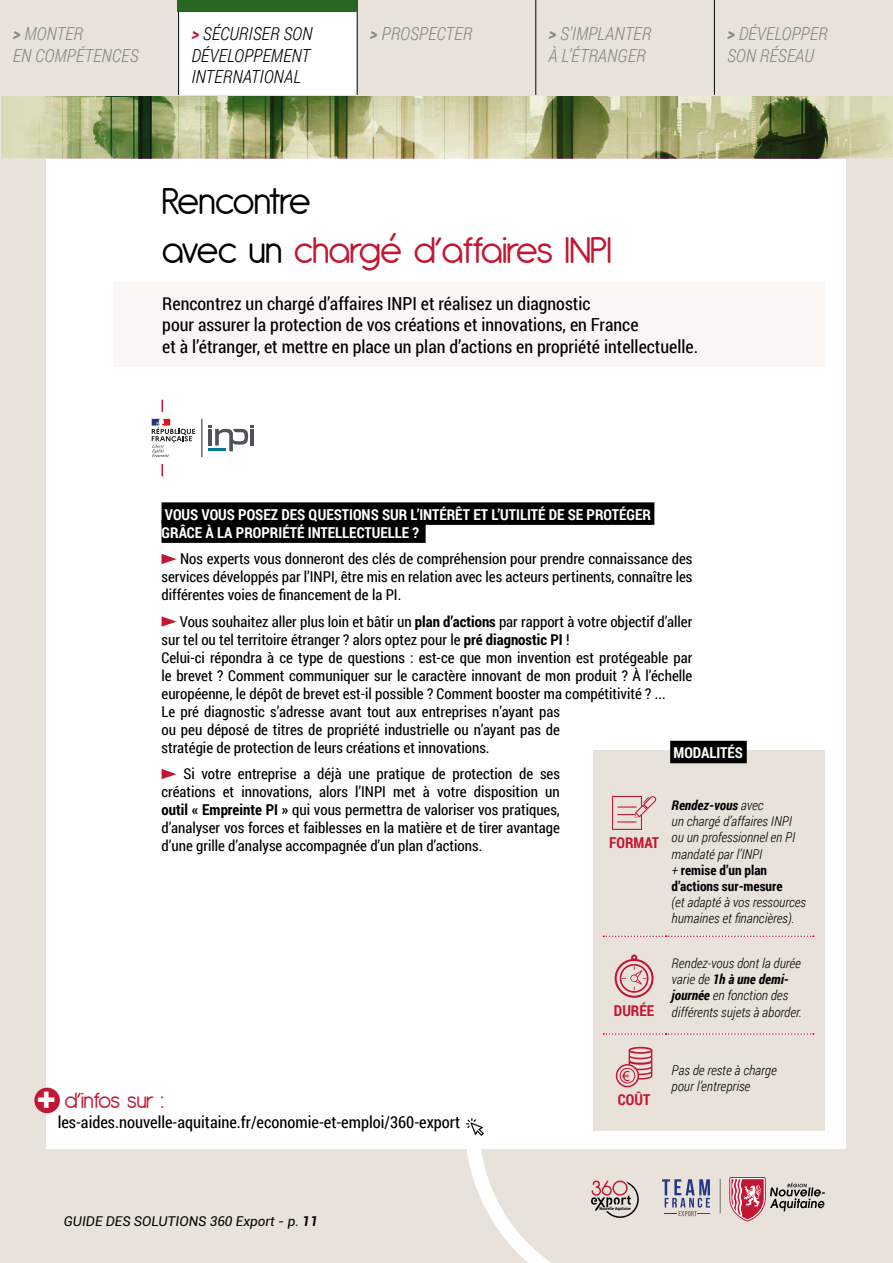
<style>
.page{position:relative;width:893px;height:1263px;background:#e9e2da}
.page>*{position:absolute;margin:0;border:0;box-sizing:border-box;transform-origin:0 0}
.t1{font:40.5px/48.6px "Antipasto";color:#c31632}
.t2{font:24px "Antipasto";color:#c31632}
.t3{font:18px/21.6px "Roboto Condensed";color:#000}
.t4{font:italic 300 18px/21.6px "Roboto Condensed";color:#878787}
.t5{font:italic 300 18px/21.6px "Roboto Condensed";color:#000}
.t6{font:16.5px "Roboto Condensed";color:#000}
.t7{font:15.3px "Myriad Pro";color:#c31632}
.t8{font:15px/18px "Roboto Condensed";color:#000;text-align:justify}
.t9{font:700 15px/18px "Roboto Condensed";color:#fff}
.t10{font:700 15px "Roboto Condensed";color:#c31632}
.t11{font:italic 300 13.5px/16.2px "Roboto Condensed";color:#000}
.t12{font:italic 13.5px "Roboto";color:#000}
.t13{font:700 condensed 4.2px "Roboto";color:#000}
.s1{font-weight:700}
.s2{font-weight:700;color:#c31632}
.s3{color:#000}
.s4{font-weight:700;font-style:normal}
.s5{font-family:"Te X Gyre Adventor";font-weight:700;font-size:33px;color:#fff}
</style>
<div class="page">
<div style="left:179px;top:0;width:178px;height:95px;background:#fff"></div>
<hr style="left:714px;top:0;width:1px;height:95px;background:#000">
<hr style="left:535px;top:0;width:1px;height:95px;background:#000">
<hr style="left:357px;top:0;width:1px;height:95px;background:#000">
<hr style="left:178px;top:0;width:1px;height:95px;background:#000">
<svg style="left:743px;top:1177px;width:82px;height:44px"></svg>
<svg style="left:467px;top:1149px;width:276px;height:114px"></svg>
<div style="left:178px;top:0;width:179px;height:12px;background:#276621"></div>
<div style="left:47px;top:138px;width:799px;height:1011px;background:#fff"></div>
<svg style="left:1px;top:96px;width:892px;height:62px;background:#a7ad7f"></svg>
<hr style="left:0;top:96px;width:1px;height:62px;background:#1159a5">
<div style="left:113px;top:282px;width:712px;height:84px;background:#f9f6f4"></div>
<hr style="left:162px;top:400px;width:1px;height:76px;background:#c31632">
<div style="left:162px;top:502px;width:492px;height:23px;background:#000"></div>
<div style="left:162px;top:520px;width:264px;height:23px;background:#000"></div>
<svg style="left:162px;top:554px;width:15px;height:10px"></svg>
<svg style="left:162px;top:616px;width:15px;height:11px"></svg>
<svg style="left:162px;top:769px;width:15px;height:10px"></svg>
<div style="left:594px;top:750px;width:231px;height:381px;background:#e9e2da"></div>
<svg style="left:603px;top:935px;width:211px;height:2px"></svg>
<svg style="left:603px;top:1033px;width:211px;height:2px"></svg>
<svg style="left:612px;top:796px;width:44px;height:34px"></svg>
<svg style="left:615px;top:954px;width:39px;height:44px"></svg>
<svg style="left:616px;top:1047px;width:36px;height:40px"></svg>
<div style="left:145px;top:412px;width:116px;height:52px;background:#fff"></div>
<svg style="left:152px;top:419px;width:43px;height:38px"></svg>
<svg style="left:209px;top:425px;width:45px;height:26px"></svg>
<hr style="left:209px;top:448px;width:17px;height:3px;background:#027a8d">
<hr style="left:202px;top:419px;width:1px;height:38px;background:#1e1f1d">
<div style="left:34px;top:1088px;width:26px;height:25px;background:#c31632;border-radius:50%"></div>
<svg style="left:466px;top:1118px;width:18px;height:18px"></svg>
<div style="left:670px;top:741px;width:77px;height:22px;background:#000"></div>
<p class="t4" style="left:13px;top:22px;width:127px"><span class="s1">&gt;</span> MONTER<br>EN COMPÉTENCES</p>
<p class="t5" style="left:191px;top:22px;width:123px"><span class="s2">&gt;</span> SÉCURISER SON</p>
<p class="t4" style="left:370px;top:22px;width:104px"><span class="s1">&gt;</span> PROSPECTER</p>
<p class="t5" style="left:191px;top:44px;width:120px">DÉVELOPPEMENT<br>INTERNATIONAL</p>
<p class="t4" style="left:549px;top:22px;width:104px"><span class="s1">&gt;</span> S’IMPLANTER<br>À L’ÉTRANGER</p>
<p class="t4" style="left:727px;top:22px;width:102px"><span class="s1">&gt;</span> DÉVELOPPER<br>SON RÉSEAU</p>
<h1 class="t1" style="left:162px;top:176px;width:451px"><span class="s3">Rencontre<br>avec un</span> chargé d’affaires INPI</h1>
<p class="t3" style="left:162px;top:292px;width:537px">Rencontrez un chargé d’affaires INPI et réalisez un diagnostic<br>pour assurer la protection de vos créations et innovations, en France<br>et à l’étranger, et mettre en place un plan d’actions en propriété intellectuelle.</p>
<p class="t9" style="left:162px;top:505px;width:491px">VOUS VOUS POSEZ DES QUESTIONS SUR L’INTÉRÊT ET L’UTILITÉ DE SE PROTÉGER<br>GRÂCE À LA PROPRIÉTÉ INTELLECTUELLE ?</p>
<p class="t8" style="left:162px;top:549px;width:532px;text-indent:19px">Nos experts vous donneront des clés de compréhension pour prendre connaissance des services développés par l’INPI, être mis en relation avec les acteurs pertinents, connaître les différentes voies de financement de la PI.</p>
<p class="t8" style="left:162px;top:612px;width:532px;text-align:left;text-indent:18px">Vous souhaitez aller plus loin et bâtir un <span class="s1">plan d’actions</span> par rapport à votre objectif d’aller sur tel ou tel territoire étranger ? alors optez pour le <span class="s1">pré diagnostic PI</span> !<br>Celui-ci répondra à ce type de questions : est-ce que mon invention est protégeable par le brevet ? Comment communiquer sur le caractère innovant de mon produit ? À l’échelle européenne, le dépôt de brevet est-il possible ? Comment booster ma compétitivité ? ...<br>Le pré diagnostic s’adresse avant tout aux entreprises n’ayant pas<br>ou peu déposé de titres de propriété industrielle ou n’ayant pas de<br>stratégie de protection de leurs créations et innovations.</p>
<p class="t8" style="left:162px;top:764px;width:400px;text-indent:22px">Si votre entreprise a déjà une pratique de protection de ses créations et innovations, alors l’INPI met à votre disposition un <span class="s1">outil « Empreinte PI »</span> qui vous permettra de valoriser vos pratiques, d’analyser vos forces et faiblesses en la matière et de tirer avantage d’une grille d’analyse accompagnée d’un plan d’actions.</p>
<p class="t9" style="left:673px;top:743px;width:71px">MODALITÉS</p>
<p class="t11" style="left:672px;top:797px;width:125px"><span class="s1">Rendez-vous</span> avec<br>un chargé d’affaires INPI ou un professionnel en PI mandaté par l’INPI<br>+ <span class="s4">remise d’un plan d’actions sur-mesure</span></p>
<p class="t11" style="left:672px;top:894px;width:136px">(et adapté à vos ressources humaines et financières).</p>
<p class="t10" style="left:609px;top:832px;width:52px">FORMAT</p>
<p class="t10" style="left:614px;top:1000px;width:42px">DURÉE</p>
<p class="t11" style="left:672px;top:954px;width:132px">Rendez-vous dont la durée varie de <span class="s1">1h à une demi&shy;journée</span> en fonction des différents sujets à aborder.</p>
<h2 class="t2" style="left:36px;top:1086px;width:129px"><span class="s5">+</span> d’infos sur :</h2>
<p class="t6" style="left:58px;top:1111px;width:404px">les-aides.nouvelle-aquitaine.fr/economie-et-emploi/360-export</p>
<p class="t12" style="left:64px;top:1212px;width:255px">GUIDE DES SOLUTIONS 360 Export - p. <span class="s1">11</span></p>
<p class="t7" style="left:622px;top:1066px;width:9px">€</p>
<p class="t10" style="left:618px;top:1089px;width:34px">COÛT</p>
<p class="t11" style="left:672px;top:1062px;width:107px">Pas de reste à charge pour l’entreprise</p>
<p class="t13" style="left:599px;top:1206px;width:33px">Nouvelle-Aquitaine</p>
</div>
